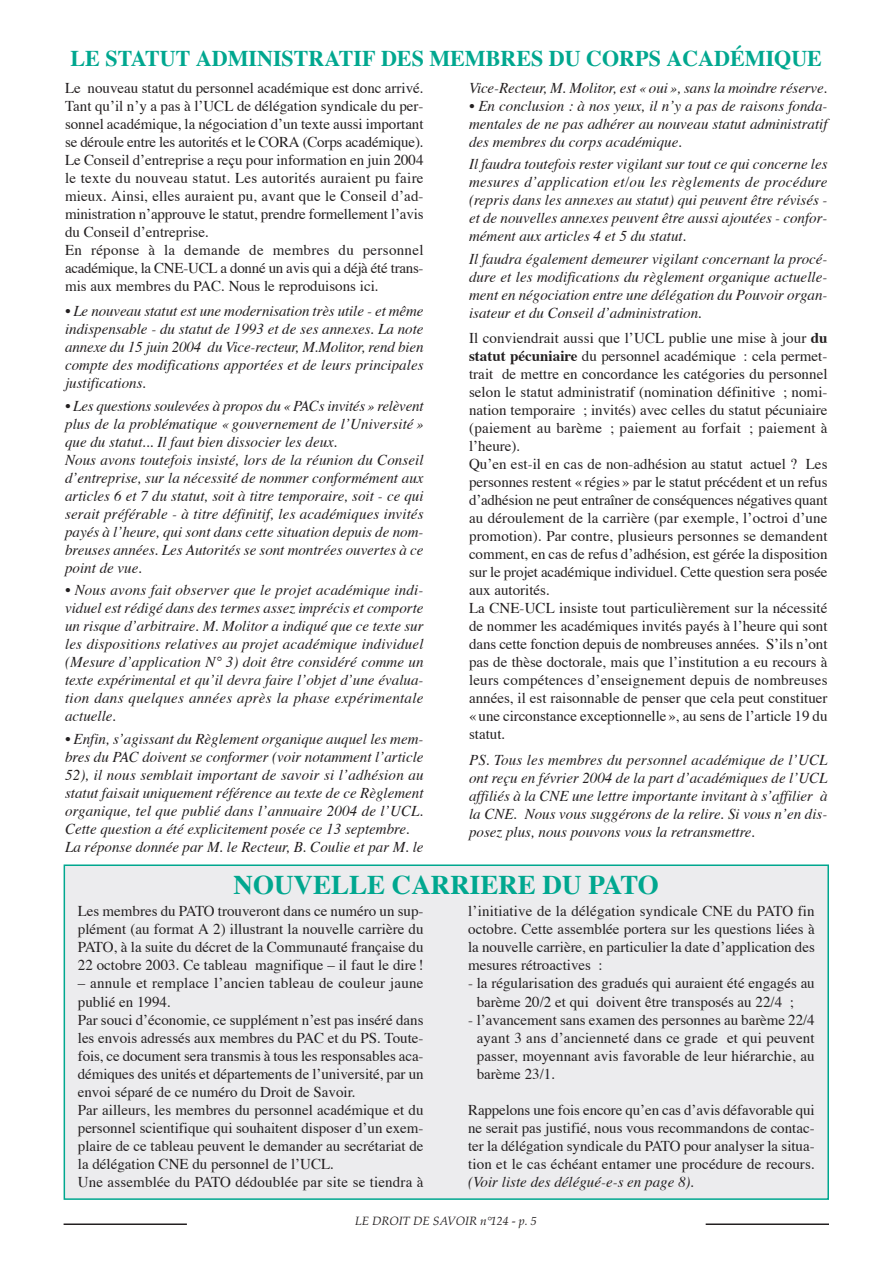
<style>
.page{position:relative;width:893px;height:1263px;background:#fff}
.page>*{position:absolute;margin:0;border:0;box-sizing:border-box;transform-origin:0 0}
.t1{font:700 27px "Times";color:#00a78f}
.t2{font:700 22.5px "Times";color:#00a78f}
.t3{font:15px/18px "Times";color:#231f20}
.t4{font:italic 15px/18px "Times";color:#231f20;text-align:justify}
.t5{font:italic 12px "Palatino";color:#231f20}
.s1{font-weight:700}
.s2{font-style:italic}
</style>
<div class="page">
<div style="left:64px;top:865px;width:764px;height:334px;background:#ececee"></div>
<div style="left:64px;top:864px;width:765px;height:336px;border:2px solid #00a78f"></div>
<hr style="left:64px;top:1223px;width:123px;height:2px;background:#231f20">
<hr style="left:706px;top:1223px;width:123px;height:2px;background:#231f20">
<h2 class="t2" style="left:71px;top:49px;width:753px">LE STATUT ADMINISTRATIF DES MEMBRES DU CORPS ACADÉMIQUE</h2>
<p class="t3" style="left:65px;top:80px;width:360px">Le nouveau statut du personnel académique est donc arrivé.<br>Tant qu’il n’y a pas à l’UCL de délégation syndicale du per&shy;sonnel académique, la négociation d’un texte aussi important se déroule entre les autorités et le CORA (Corps académique).<br>Le Conseil d’entreprise a reçu pour information en juin 2004 le texte du nouveau statut. Les autorités auraient pu faire mieux. Ainsi, elles auraient pu, avant que le Conseil d’ad&shy;ministration n’approuve le statut, prendre formellement l’avis du Conseil d’entreprise.<br>En réponse à la demande de membres du personnel académique, la CNE-UCL a donné un avis qui a déjà été trans&shy;mis aux membres du PAC. Nous le reproduisons ici.</p>
<p class="t4" style="left:65px;top:303px;width:360px">• Le nouveau statut est une modernisation très utile - et même indispensable - du statut de 1993 et de ses annexes. La note annexe du 15 juin 2004 du Vice-recteur, M.Molitor, rend bien compte des modifications apportées et de leurs principales justifications.</p>
<p class="t4" style="left:65px;top:398px;width:360px;text-align:left">• Les questions soulevées à propos du «PACs invités» relèvent plus de la problématique « gouvernement de l’Université » que du statut... Il faut bien dissocier les deux.<br>Nous avons toutefois insisté, lors de la réunion du Conseil d’entreprise, sur la nécessité de nommer conformément aux articles 6 et 7 du statut, soit à titre temporaire, soit - ce qui serait préférable - à titre définitif, les académiques invités payés à l’heure, qui sont dans cette situation depuis de nom&shy;breuses années. Les Autorités se sont montrées ouvertes à ce point de vue.</p>
<p class="t4" style="left:65px;top:582px;width:360px">• Nous avons fait observer que le projet académique indi&shy;viduel est rédigé dans des termes assez imprécis et comporte un risque d’arbitraire. M. Molitor a indiqué que ce texte sur les dispositions relatives au projet académique individuel (Mesure d’application N° 3) doit être considéré comme un texte expérimental et qu’il devra faire l’objet d’une évalua&shy;tion dans quelques années après la phase expérimentale actuelle.</p>
<p class="t4" style="left:65px;top:731px;width:360px;text-align:left">• Enfin, s’agissant du Règlement organique auquel les mem&shy;bres du PAC doivent se conformer (voir notamment l’article 52), il nous semblait important de savoir si l’adhésion au statut faisait uniquement référence au texte de ce Règlement organique, tel que publié dans l’annuaire 2004 de l’UCL.<br>Cette question a été explicitement posée ce 13 septembre.<br>La réponse donnée par M. le Recteur, B. Coulie et par M. le</p>
<p class="t4" style="left:469px;top:80px;width:360px">Vice-Recteur, M. Molitor, est « oui », sans la moindre réserve.</p>
<p class="t4" style="left:469px;top:98px;width:360px">• En conclusion : à nos yeux, il n’y a pas de raisons fonda&shy;mentales de ne pas adhérer au nouveau statut administratif des membres du corps académique.</p>
<p class="t4" style="left:469px;top:156px;width:360px">Il faudra toutefois rester vigilant sur tout ce qui concerne les mesures d’application et/ou les règlements de procédure (repris dans les annexes au statut) qui peuvent être révisés - et de nouvelles annexes peuvent être aussi ajoutées - confor&shy;mément aux articles 4 et 5 du statut.</p>
<p class="t4" style="left:469px;top:251px;width:360px">Il faudra également demeurer vigilant concernant la procé&shy;dure et les modifications du règlement organique actuelle&shy;ment en négociation entre une délégation du Pouvoir organ&shy;isateur et du Conseil d’administration.</p>
<p class="t3" style="left:469px;top:330px;width:360px">Il conviendrait aussi que l’UCL publie une mise à jour <span class="s1">du statut pécuniaire</span> du personnel académique : cela permet&shy;trait de mettre en concordance les catégories du personnel selon le statut administratif (nomination définitive ; nomi&shy;nation temporaire ; invités) avec celles du statut pécuniaire (paiement au barème ; paiement au forfait ; paiement à l’heure).<br>Qu’en est-il en cas de non-adhésion au statut actuel ? Les personnes restent « régies » par le statut précédent et un refus d’adhésion ne peut entraîner de conséquences négatives quant au déroulement de la carrière (par exemple, l’octroi d’une promotion). Par contre, plusieurs personnes se demandent comment, en cas de refus d’adhésion, est gérée la disposition sur le projet académique individuel. Cette question sera posée aux autorités.<br>La CNE-UCL insiste tout particulièrement sur la nécessité de nommer les académiques invités payés à l’heure qui sont dans cette fonction depuis de nombreuses années. S’ils n’ont pas de thèse doctorale, mais que l’institution a eu recours à leurs compétences d’enseignement depuis de nombreuses années, il est raisonnable de penser que cela peut constituer « une circonstance exceptionnelle », au sens de l’article 19 du statut.</p>
<p class="t4" style="left:469px;top:752px;width:360px">PS. Tous les membres du personnel académique de l’UCL ont reçu en février 2004 de la part d’académiques de l’UCL affiliés à la CNE une lettre importante invitant à s’affilier à la CNE. Nous vous suggérons de la relire. Si vous n’en dis&shy;posez plus, nous pouvons vous la retransmettre.</p>
<h1 class="t1" style="left:234px;top:874px;width:427px">NOUVELLE CARRIERE DU PATO</h1>
<p class="t3" style="left:78px;top:904px;width:347px;text-align:justify">Les membres du PATO trouveront dans ce numéro un sup&shy;plément (au format A 2) illustrant la nouvelle carrière du PATO, à la suite du décret de la Communauté française du 22 octobre 2003. Ce tableau magnifique – il faut le dire !</p>
<p class="t3" style="left:78px;top:976px;width:347px">– annule et remplace l’ancien tableau de couleur jaune publié en 1994.<br>Par souci d’économie, ce supplément n’est pas inséré dans les envois adressés aux membres du PAC et du PS. Toute&shy;fois, ce document sera transmis à tous les responsables aca&shy;démiques des unités et départements de l’université, par un envoi séparé de ce numéro du Droit de Savoir.<br>Par ailleurs, les membres du personnel académique et du personnel scientifique qui souhaitent disposer d’un exem&shy;plaire de ce tableau peuvent le demander au secrétariat de la délégation CNE du personnel de l’UCL.<br>Une assemblée du PATO dédoublée par site se tiendra à</p>
<p class="t3" style="left:468px;top:904px;width:348px;text-align:justify">l’initiative de la délégation syndicale CNE du PATO fin octobre. Cette assemblée portera sur les questions liées à la nouvelle carrière, en particulier la date d’application des mesures rétroactives :</p>
<p class="t3" style="left:477px;top:976px;width:340px;text-indent:-9px">- la régularisation des gradués qui auraient été engagés au barème 20/2 et qui doivent être transposés au 22/4 ;</p>
<p class="t3" style="left:477px;top:1012px;width:340px;text-align:justify;text-indent:-9px">- l’avancement sans examen des personnes au barème 22/4 ayant 3 ans d’ancienneté dans ce grade et qui peuvent passer, moyennant avis favorable de leur hiérarchie, au barème 23/1.</p>
<p class="t3" style="left:468px;top:1102px;width:348px;text-align:justify">Rappelons une fois encore qu’en cas d’avis défavorable qui ne serait pas justifié, nous vous recommandons de contac&shy;ter la délégation syndicale du PATO pour analyser la situa&shy;tion et le cas échéant entamer une procédure de recours. <span class="s2">(Voir liste des délégué-e-s en page 8)</span>.</p>
<p class="t5" style="left:355px;top:1217px;width:183px">LE DROIT DE SAVOIR n°124 - p. 5</p>
</div>
